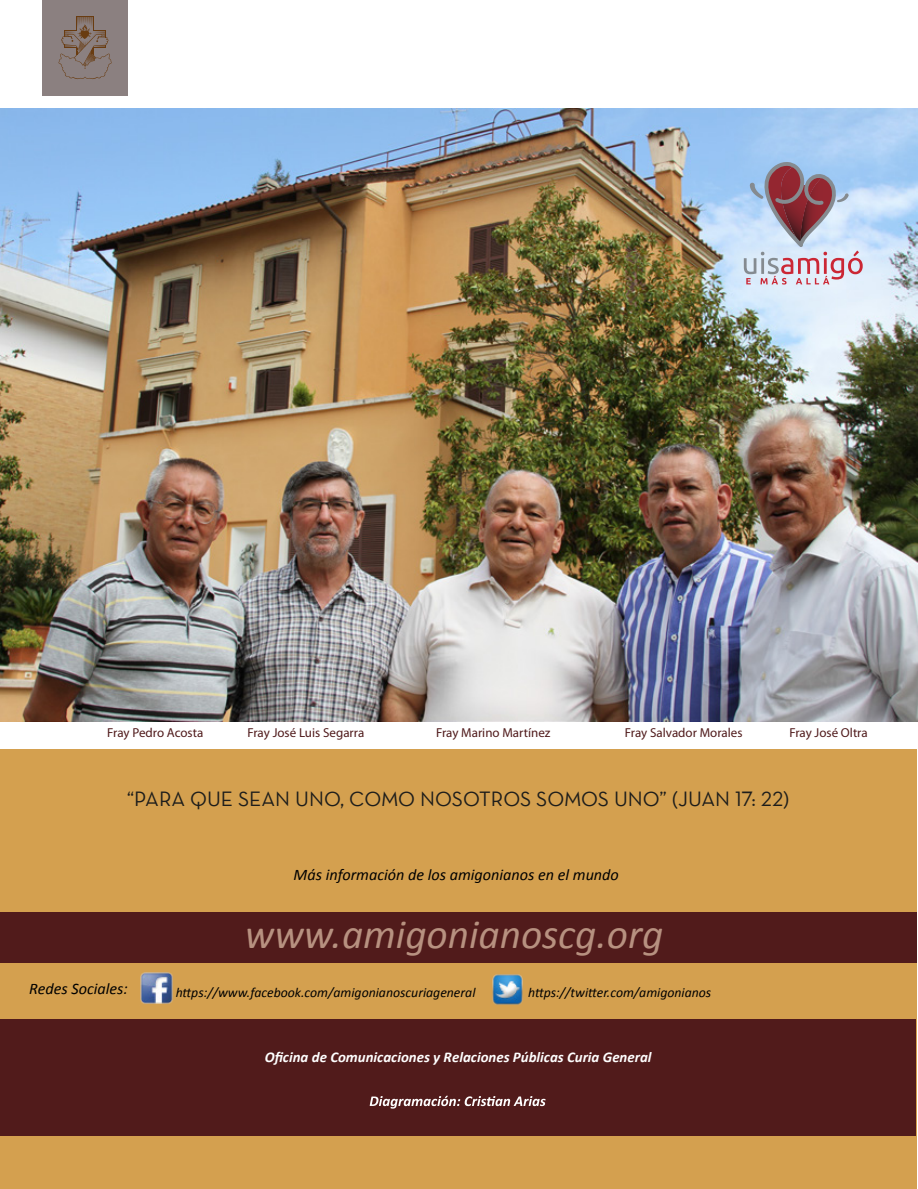
<style>
.page{position:relative;width:918px;height:1189px;background:#fff}
.page>*{position:absolute;margin:0;border:0;box-sizing:border-box;transform-origin:0 0}
.t1{font:italic 41.1px "Calibri";color:#b79180}
.t2{font:21px "Neutra Text Book Alt";color:#1d1d1b}
.t3{font:italic 16.05px "Calibri";color:#000}
.t4{font:italic 700 14.85px "Calibri";color:#fff}
.t5{font:italic 13.65px "Calibri";color:#000}
.t6{font:13.05px "Myriad Pro";color:#501b1c}
</style>
<div class="page">
<div style="left:43px;top:0;width:85px;height:95px;background:#8b8080"></div>
<div style="left:0;top:749px;width:916px;height:439px;background:#d4a04f"></div>
<div style="left:0;top:1019px;width:916px;height:116px;background:#511b1b"></div>
<svg style="left:370px;top:1095px;width:176px;height:13px"></svg>
<div style="left:0;top:912px;width:917px;height:50px;background:#511b1b"></div>
<img style="left:140px;top:972px;width:33px;height:32px">
<img style="left:492px;top:974px;width:31px;height:31px">
<svg style="left:58px;top:17px;width:54px;height:62px"></svg>
<img style="left:0;top:109px;width:918px;height:612px">
<svg style="left:744px;top:161px;width:119px;height:123px;background:#b5acc0"></svg>
<p class="t6" style="left:107px;top:725px;width:98px">Fray Pedro Acosta</p>
<p class="t6" style="left:247px;top:725px;width:118px">Fray José Luis Segarra</p>
<p class="t6" style="left:436px;top:725px;width:116px">Fray Marino Martínez</p>
<p class="t6" style="left:625px;top:725px;width:119px">Fray Salvador Morales</p>
<p class="t6" style="left:789px;top:725px;width:80px">Fray José Oltra</p>
<h2 class="t2" style="left:127px;top:786px;width:664px">“PARA QUE SEAN UNO, COMO NOSOTROS SOMOS UNO” (JUAN 17: 22)</h2>
<p class="t3" style="left:294px;top:863px;width:327px">Más información de los amigonianos en el mundo</p>
<h1 class="t1" style="left:245px;top:905px;width:420px">www.amigonianoscg.org</h1>
<p class="t3" style="left:29px;top:977px;width:100px">Redes Sociales:</p>
<p class="t5" style="left:176px;top:982px;width:301px">https://www.facebook.com/amigonianoscuriageneral</p>
<p class="t5" style="left:528px;top:982px;width:185px">https://twitter.com/amigonianos</p>
<p class="t4" style="left:265px;top:1047px;width:388px">Oficina de Comunicaciones y Relaciones Públicas Curia General</p>
</div>
